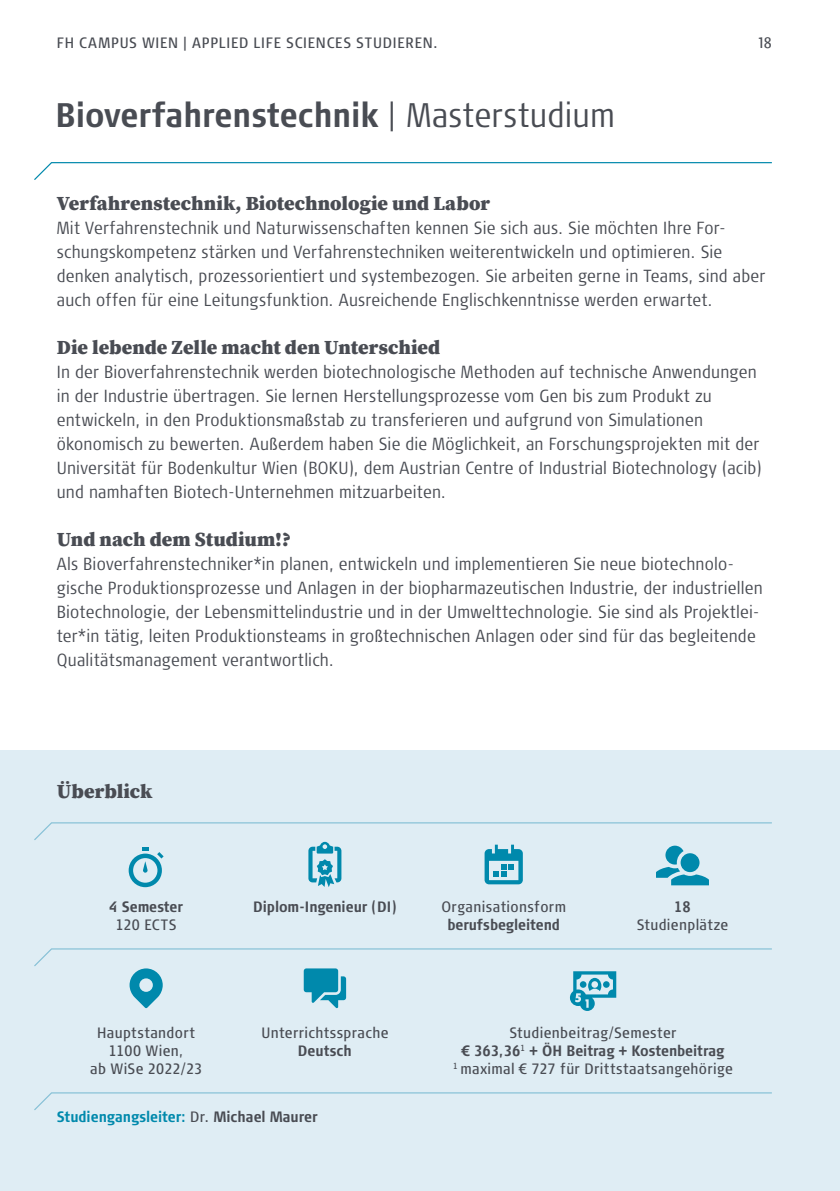
<style>
.page{position:relative;width:840px;height:1191px;background:#fff}
.page>*{position:absolute;margin:0;border:0;box-sizing:border-box;transform-origin:0 0}
.t1{font:700 condensed 34px "Signa OT";color:#494c53}
.t2{font:900 20px "Source Serif Pro";color:#494c53}
.t3{font:300 condensed 17.6px/24px "Signa OT";letter-spacing:.01em;color:#494c53}
.t4{font:condensed 15px/18px "Signa OT";letter-spacing:.025em;color:#494c53;text-align:center}
.t5{font:700 condensed 15px "Signa OT";letter-spacing:.005em;color:#494c53}
.t6{font:condensed 15px "Signa OT";letter-spacing:.05em;color:#494c53}
.t7{font:700 condensed 15px "Signa OT";color:#0089ac}
.s1{font-weight:300}
.s2{font-weight:400;color:#494c53}
.s3{color:#494c53}
.s4{font-weight:700}
</style>
<div class="page">
<div style="left:0;top:750px;width:839px;height:441px;background:#dfedf4"></div>
<svg style="left:34px;top:1092px;width:738px;height:18px"></svg>
<svg style="left:34px;top:822px;width:738px;height:65px"></svg>
<svg style="left:34px;top:948px;width:738px;height:63px"></svg>
<svg style="left:34px;top:162px;width:738px;height:18px"></svg>
<p class="t6" style="left:57px;top:34px;width:382px">FH CAMPUS WIEN | APPLIED LIFE SCIENCES STUDIEREN.</p>
<p class="t4" style="left:757px;top:34px;width:16px">18</p>
<h1 class="t1" style="left:55px;top:95px;width:561px">Bioverfahrenstechnik <span class="s1">| Masterstudium</span></h1>
<p class="t2" style="left:57px;top:192px;width:434px">Verfahrenstechnik, Biotechnologie und Labor</p>
<p class="t3" style="left:57px;top:216px;width:709px">Mit Verfahrenstechnik und Naturwissenschaften kennen Sie sich aus. Sie möchten Ihre For&shy;schungskompetenz stärken und Verfahrenstechniken weiterentwickeln und optimieren. Sie denken analytisch, prozessorientiert und systembezogen. Sie arbeiten gerne in Teams, sind aber auch offen für eine Leitungsfunktion. Ausreichende Englischkenntnisse werden erwartet.</p>
<p class="t2" style="left:57px;top:336px;width:385px">Die lebende Zelle macht den Unterschied</p>
<p class="t3" style="left:57px;top:360px;width:706px">In der Bioverfahrenstechnik werden biotechnologische Methoden auf technische Anwendungen in der Industrie übertragen. Sie lernen Herstellungsprozesse vom Gen bis zum Produkt zu entwickeln, in den Produktionsmaßstab zu transferieren und aufgrund von Simulationen ökonomisch zu bewerten. Außerdem haben Sie die Möglichkeit, an Forschungsprojekten mit der Universität für Bodenkultur Wien (BOKU), dem Austrian Centre of Industrial Biotechnology (acib) und namhaften Biotech-Unternehmen mitzuarbeiten.</p>
<p class="t2" style="left:57px;top:528px;width:235px">Und nach dem Studium!?</p>
<p class="t3" style="left:57px;top:552px;width:707px">Als Bioverfahrenstechniker*in planen, entwickeln und implementieren Sie neue biotechnolo&shy;gische Produktionsprozesse und Anlagen in der biopharmazeutischen Industrie, der industriellen Biotechnologie, der Lebensmittelindustrie und in der Umwelttechnologie. Sie sind als Projektlei&shy;ter*in tätig, leiten Produktionsteams in großtechnischen Anlagen oder sind für das begleitende Qualitätsmanagement verantwortlich.</p>
<p class="t2" style="left:57px;top:780px;width:97px">Überblick</p>
<p class="t5" style="left:109px;top:898px;width:75px">4 Semester</p>
<p class="t5" style="left:253px;top:898px;width:145px">Diplom-Ingenieur (DI)</p>
<p class="t4" style="left:116px;top:916px;width:62px">120 ECTS</p>
<p class="t4" style="left:90px;top:1023px;width:113px">Hauptstandort<br>1100 Wien,<br>ab WiSe 2022/23</p>
<p class="t4" style="left:261px;top:1023px;width:129px">Unterrichtssprache</p>
<p class="t5" style="left:298px;top:1041px;width:55px">Deutsch</p>
<p class="t7" style="left:57px;top:1108px;width:262px">Studiengangsleiter: <span class="s2">Dr.</span> <span class="s3">Michael Maurer</span></p>
<p class="t4" style="left:441px;top:898px;width:126px">Organisationsform</p>
<p class="t5" style="left:447px;top:916px;width:114px">berufsbegleitend</p>
<p class="t5" style="left:673px;top:898px;width:18px">18</p>
<p class="t4" style="left:636px;top:916px;width:93px">Studienplätze</p>
<p class="t4" style="left:453px;top:1023px;width:281px">Studienbeitrag/Semester<br><span class="s4">€ 363,36</span><sup>1</sup> <span class="s4">+ ÖH Beitrag + Kostenbeitrag<br></span><sup>1</sup> maximal € 727 für Drittstaatsangehörige</p>
</div>
